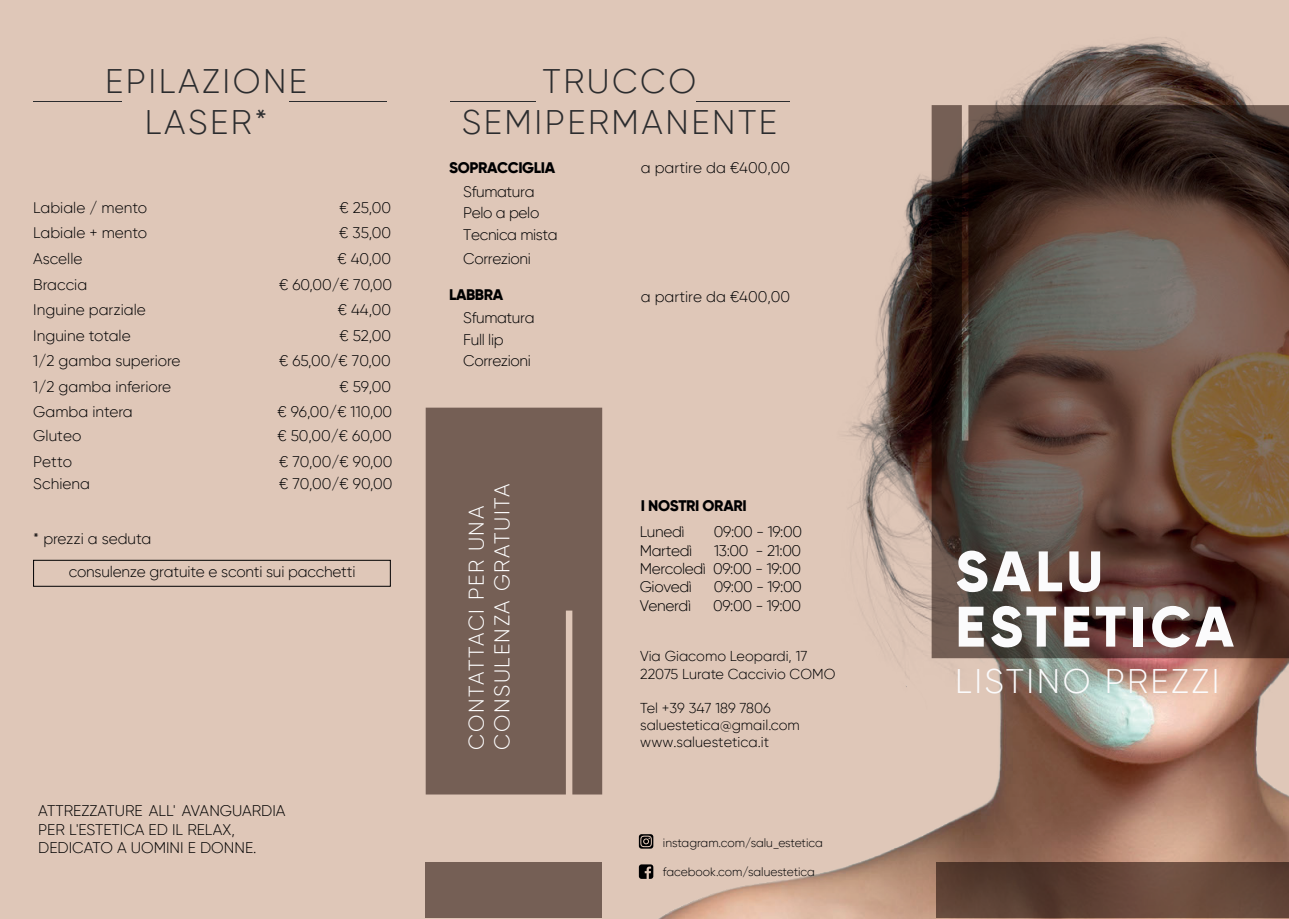
<style>
.page{position:relative;width:1289px;height:919px;background:#fff}
.page>*{position:absolute;margin:0;border:0;box-sizing:border-box;transform-origin:0 0}
.t1{font:800 57px/55.2px "Gilroy";letter-spacing:.075em;color:#fbfbfc}
.t2{font:300 34.05px/40.8px "Gilroy";letter-spacing:.075em;color:#2b2c2e;text-align:center}
.t3{font:300 34.05px "Gilroy";letter-spacing:.075em;color:#fbfbfc}
.t4{font:300 21.3px/25.5px "Gilroy";letter-spacing:.075em;color:#fff}
.t5{font:300 15.45px/18.5px "Gilroy";color:#000001}
.t6{font:300 15.3px/25.5px "Gilroy";letter-spacing:-.015em;color:#000001}
.t7{font:800 15.3px "Gilroy";letter-spacing:-.025em;color:#000001}
.t8{font:300 14.4px/17.2px "Gilroy";color:#000001}
.t9{font:300 12px "Gilroy";color:#000001}
</style>
<div class="page">
<div style="left:0;top:0;width:1288px;height:918px;background:#dfc7b8"></div>
<img style="left:648px;top:37px;width:640px;height:881px">
<div style="left:425px;top:407px;width:177px;height:387px;background:#755f55"></div>
<div style="left:425px;top:862px;width:177px;height:55px;background:#755f55"></div>
<svg style="left:639px;top:864px;width:14px;height:14px"></svg>
<svg style="left:639px;top:834px;width:14px;height:14px"></svg>
<svg style="left:936px;top:862px;width:352px;height:55px;background:#5f4235"></svg>
<svg style="left:931px;top:105px;width:357px;height:553px;background:#584339"></svg>
<hr style="left:290px;top:101px;width:97px;height:1px;background:#2b2c2e">
<hr style="left:34px;top:101px;width:88px;height:1px;background:#2b2c2e">
<hr style="left:696px;top:101px;width:94px;height:1px;background:#2b2c2e">
<hr style="left:450px;top:101px;width:85px;height:1px;background:#2b2c2e">
<div style="left:33px;top:560px;width:357px;height:26px;border:1px solid #000001"></div>
<h2 class="t2" style="left:105px;top:61px;width:203px">EPILAZIONE<br>LASER*</h2>
<h2 class="t2" style="left:462px;top:61px;width:317px">TRUCCO<br>SEMIPERMANENTE</h2>
<p class="t6" style="left:33px;top:195px;width:149px">Labiale / mento<br>Labiale + mento<br>Ascelle<br>Braccia<br>Inguine parziale<br>Inguine totale<br>1/2 gamba superiore<br>1/2 gamba inferiore<br>Gamba intera</p>
<p class="t6" style="left:279px;top:195px;width:115px;text-align:right">€ 25,00<br>€ 35,00<br>€ 40,00<br>€ 60,00/€ 70,00</p>
<p class="t6" style="left:338px;top:297px;width:55px">€ 44,00 € 52,00</p>
<p class="t6" style="left:339px;top:373px;width:53px">€ 59,00</p>
<p class="t6" style="left:279px;top:348px;width:113px">€ 65,00/€ 70,00</p>
<p class="t6" style="left:277px;top:399px;width:116px">€ 96,00/€ 110,00</p>
<p class="t6" style="left:33px;top:423px;width:50px">Gluteo</p>
<p class="t6" style="left:277px;top:423px;width:116px">€ 50,00/€ 60,00</p>
<p class="t6" style="left:33px;top:448px;width:40px">Petto</p>
<p class="t6" style="left:279px;top:448px;width:115px">€ 70,00/€ 90,00</p>
<p class="t6" style="left:33px;top:471px;width:58px">Schiena</p>
<p class="t6" style="left:279px;top:471px;width:115px">€ 70,00/€ 90,00</p>
<p class="t6" style="left:33px;top:526px;width:120px">* prezzi a seduta</p>
<p class="t6" style="left:69px;top:559px;width:288px">consulenze gratuite e sconti sui pacchetti</p>
<p class="t5" style="left:38px;top:801px;width:249px">ATTREZZATURE ALL' AVANGUARDIA<br>PER L'ESTETICA ED IL RELAX,<br>DEDICATO A UOMINI E DONNE.</p>
<p class="t7" style="left:449px;top:158px;width:107px">SOPRACCIGLIA</p>
<p class="t6" style="left:463px;top:201px;width:96px;line-height:21.8px">Pelo a pelo<br>Tecnica mista</p>
<p class="t6" style="left:463px;top:178px;width:73px">Sfumatura</p>
<p class="t6" style="left:463px;top:246px;width:69px">Correzioni</p>
<p class="t6" style="left:640px;top:155px;width:151px">a partire da €400,00</p>
<p class="t7" style="left:449px;top:285px;width:56px">LABBRA</p>
<p class="t6" style="left:640px;top:284px;width:151px">a partire da €400,00</p>
<p class="t6" style="left:463px;top:305px;width:73px">Sfumatura</p>
<p class="t6" style="left:463px;top:328px;width:69px;line-height:21.8px">Full lip<br>Correzioni</p>
<h3 class="t4" style="left:463px;top:749px;width:267px;rotate:-90deg">CONTATTACI PER UNA<br>CONSULENZA GRATUITA</h3>
<p class="t7" style="left:641px;top:495px;width:107px">I NOSTRI ORARI</p>
<p class="t6" style="left:639px;top:519px;width:46px">Lunedì</p>
<p class="t6" style="left:714px;top:519px;width:90px">09:00 - 19:00</p>
<p class="t6" style="left:639px;top:537px;width:54px">Martedì</p>
<p class="t6" style="left:639px;top:541px;width:163px;line-height:18.3px;text-align:justify;text-indent:74px">13:00 - 21:00<br>Mercoledì 09:00 - 19:00<br>Giovedì</p>
<p class="t6" style="left:714px;top:574px;width:90px">09:00 - 19:00</p>
<p class="t6" style="left:639px;top:592px;width:53px">Venerdì</p>
<p class="t6" style="left:713px;top:592px;width:90px">09:00 - 19:00</p>
<p class="t8" style="left:640px;top:647px;width:196px">Via Giacomo Leopardi, 17<br>22075 Lurate Caccivio COMO</p>
<p class="t8" style="left:640px;top:699px;width:161px">Tel +39 347 189 7806 saluestetica@gmail.com www.saluestetica.it</p>
<p class="t9" style="left:663px;top:835px;width:161px">instagram.com/salu_estetica</p>
<p class="t9" style="left:663px;top:863px;width:154px">facebook.com/saluestetica</p>
<h1 class="t1" style="left:955px;top:543px;width:280px">SALU<br>ESTETICA</h1>
<h2 class="t3" style="left:955px;top:660px;width:266px">LISTINO PREZZI</h2>
</div>
